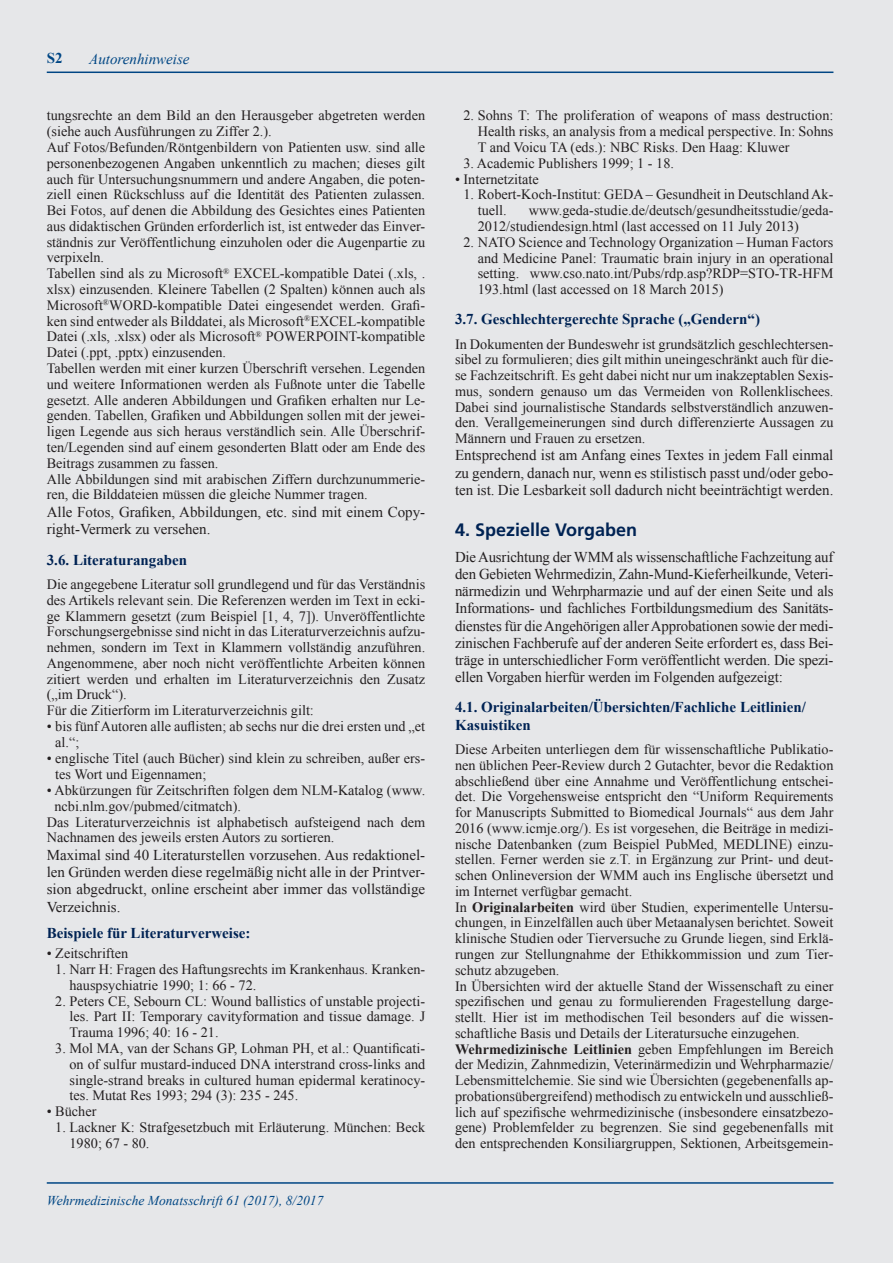
<style>
.page{position:relative;width:893px;height:1263px;background:#e6e7e9}
.page>*{position:absolute;margin:0;border:0;box-sizing:border-box;transform-origin:0 0}
.t1{font:700 18px "Frutiger";color:#002354}
.t2{font:15px/17.2px "Times New Roman";color:#231f20;text-align:justify}
.t3{font:700 15px/17.2px "Times New Roman";color:#002354}
.t4{font:italic 15px "Times New Roman";color:#004684}
.t5{font:700 15px "Times New Roman";color:#004684}
.t6{font:14.25px/15.8px "Times New Roman";color:#231f20}
.t7{font:italic 13.5px "Times New Roman";color:#004684}
.s1{font-weight:700}
</style>
<div class="page">
<hr style="left:47px;top:1182px;width:786px;height:2px;background:#004684">
<hr style="left:47px;top:72px;width:786px;height:1px;background:#004684">
<p class="t5" style="left:47px;top:48px;width:17px">S2</p>
<p class="t4" style="left:89px;top:48px;width:102px">Autorenhinweise</p>
<p class="t6" style="left:47px;top:108px;width:380px">tungsrechte an dem Bild an den Herausgeber abgetreten werden (siehe auch Ausführungen zu Ziffer 2.).<br>Auf Fotos/Befunden/Röntgenbildern von Patienten usw. sind alle personenbezogenen Angaben unkenntlich zu machen; dieses gilt auch für Untersuchungsnummern und andere Angaben, die poten&shy;ziell einen Rückschluss auf die Identität des Patienten zulassen.<br>Bei Fotos, auf denen die Abbildung des Gesichtes eines Patienten aus didaktischen Gründen erforderlich ist, ist entweder das Einver&shy;ständnis zur Veröffentlichung einzuholen oder die Augenpartie zu verpixeln.<br>Tabellen sind als zu Microsoft<sup>®</sup> EXCEL-kompatible Datei (.xls, . xlsx) einzusenden. Kleinere Tabellen (2 Spalten) können auch als Microsoft<sup>®</sup>WORD-kompatible Datei eingesendet werden. Grafi&shy;ken sind entweder als Bilddatei, als Microsoft<sup>®</sup>EXCEL-kompatible Datei (.xls, .xlsx) oder als Microsoft<sup>®</sup> POWERPOINT-kompatible Datei (.ppt, .pptx) einzusenden.<br>Tabellen werden mit einer kurzen Überschrift versehen. Legenden und weitere Informationen werden als Fußnote unter die Tabelle gesetzt. Alle anderen Abbildungen und Grafiken erhalten nur Le&shy;genden. Tabellen, Grafiken und Abbildungen sollen mit der jewei&shy;ligen Legende aus sich heraus verständlich sein. Alle Überschrif&shy;ten/Legenden sind auf einem gesonderten Blatt oder am Ende des Beitrags zusammen zu fassen.<br>Alle Abbildungen sind mit arabischen Ziffern durchzunummerie&shy;ren, die Bilddateien müssen die gleiche Nummer tragen.</p>
<p class="t2" style="left:47px;top:503px;width:380px">Alle Fotos, Grafiken, Abbildungen, etc. sind mit einem Copy&shy;right-Vermerk zu versehen.</p>
<p class="t3" style="left:47px;top:550px;width:142px">3.6. Literaturangaben</p>
<p class="t6" style="left:47px;top:576px;width:380px">Die angegebene Literatur soll grundlegend und für das Verständnis des Artikels relevant sein. Die Referenzen werden im Text in ecki&shy;ge Klammern gesetzt (zum Beispiel [1, 4, 7]). Unveröffentlichte Forschungsergebnisse sind nicht in das Literaturverzeichnis aufzu&shy;nehmen, sondern im Text in Klammern vollständig anzuführen.<br>Angenommene, aber noch nicht veröffentlichte Arbeiten können zitiert werden und erhalten im Literaturverzeichnis den Zusatz („im Druck“).<br>Für die Zitierform im Literaturverzeichnis gilt:</p>
<p class="t6" style="left:55px;top:718px;width:371px;text-indent:-9px">• bis fünf Autoren alle auflisten; ab sechs nur die drei ersten und „et al.“;</p>
<p class="t6" style="left:55px;top:750px;width:371px;text-indent:-9px">• englische Titel (auch Bücher) sind klein zu schreiben, außer ers&shy;tes Wort und Eigennamen;</p>
<p class="t6" style="left:47px;top:782px;width:380px">• Abkürzungen für Zeitschriften folgen dem NLM-Katalog (www.</p>
<p class="t6" style="left:55px;top:798px;width:188px">ncbi.nlm.gov/pubmed/citmatch).</p>
<p class="t6" style="left:47px;top:814px;width:380px">Das Literaturverzeichnis ist alphabetisch aufsteigend nach dem</p>
<p class="t6" style="left:47px;top:829px;width:289px">Nachnamen des jeweils ersten Autors zu sortieren.</p>
<p class="t2" style="left:47px;top:846px;width:380px">Maximal sind 40 Literaturstellen vorzusehen. Aus redaktionel&shy;len Gründen werden diese regelmäßig nicht alle in der Printver&shy;sion abgedruckt, online erscheint aber immer das vollständige Verzeichnis.</p>
<p class="t3" style="left:47px;top:923px;width:205px">Beispiele für Literaturverweise:</p>
<p class="t6" style="left:47px;top:945px;width:83px">• Zeitschriften</p>
<p class="t6" style="left:70px;top:961px;width:357px;text-indent:-14px">1. Narr H: Fragen des Haftungsrechts im Krankenhaus. Kranken&shy;hauspsychiatrie 1990; 1: 66 - 72.</p>
<p class="t6" style="left:70px;top:993px;width:357px;text-align:justify;text-indent:-14px">2. Peters CE, Sebourn CL: Wound ballistics of unstable projecti&shy;les. Part II: Temporary cavityformation and tissue damage. J Trauma 1996; 40: 16 - 21.</p>
<p class="t6" style="left:70px;top:1040px;width:357px;text-align:justify;text-indent:-14px">3. Mol MA, van der Schans GP, Lohman PH, et al.: Quantificati&shy;on of sulfur mustard-induced DNA interstrand cross-links and single-strand breaks in cultured human epidermal keratinocy&shy;tes. Mutat Res 1993; 294 (3): 235 - 245.</p>
<p class="t6" style="left:47px;top:1103px;width:51px">• Bücher</p>
<p class="t6" style="left:70px;top:1119px;width:357px;text-indent:-14px">1. Lackner K: Strafgesetzbuch mit Erläuterung. München: Beck<br>1980; 67 - 80.</p>
<p class="t7" style="left:47px;top:1191px;width:278px">Wehrmedizinische Monatsschrift 61 (2017), 8/2017</p>
<p class="t6" style="left:478px;top:108px;width:357px;text-align:justify;text-indent:-14px">2. Sohns T: The proliferation of weapons of mass destruction:<br>Health risks, an analysis from a medical perspective. In: Sohns T and Voicu TA (eds.): NBC Risks. Den Haag: Kluwer</p>
<p class="t6" style="left:463px;top:155px;width:212px">3. Academic Publishers 1999; 1 - 18.</p>
<p class="t6" style="left:455px;top:171px;width:85px">• Internetzitate</p>
<p class="t6" style="left:478px;top:187px;width:357px;text-indent:-14px">1. Robert-Koch-Institut: GEDA – Gesundheit in Deutschland Ak&shy;tuell.</p>
<p class="t6" style="left:478px;top:202px;width:357px;text-indent:51px">www.geda-studie.de/deutsch/gesundheitsstudie/geda-<br>2012/studiendesign.html (last accessed on 11 July 2013)</p>
<p class="t6" style="left:478px;top:234px;width:357px;text-align:justify;text-indent:-14px">2. NATO Science and Technology Organization – Human Factors and Medicine Panel: Traumatic brain injury in an operational setting. www.cso.nato.int/Pubs/rdp.asp?RDP=STO-TR-HFM 193.html (last accessed on 18 March 2015)</p>
<p class="t3" style="left:455px;top:310px;width:307px">3.7. Geschlechtergerechte Sprache („Gendern“)</p>
<p class="t6" style="left:455px;top:336px;width:380px;text-align:justify">In Dokumenten der Bundeswehr ist grundsätzlich geschlechtersen&shy;sibel zu formulieren; dies gilt mithin uneingeschränkt auch für die&shy;se Fachzeitschrift. Es geht dabei nicht nur um inakzeptablen Sexis&shy;mus, sondern genauso um das Vermeiden von Rollenklischees.<br>Dabei sind journalistische Standards selbstverständlich anzuwen&shy;den. Verallgemeinerungen sind durch differenzierte Aussagen zu Männern und Frauen zu ersetzen.</p>
<p class="t2" style="left:455px;top:446px;width:380px">Entsprechend ist am Anfang eines Textes in jedem Fall einmal zu gendern, danach nur, wenn es stilistisch passt und/oder gebo&shy;ten ist. Die Lesbarkeit soll dadurch nicht beeinträchtigt werden.</p>
<p class="t1" style="left:455px;top:519px;width:184px">4. Spezielle Vorgaben</p>
<p class="t2" style="left:455px;top:548px;width:380px">Die Ausrichtung der WMM als wissenschaftliche Fachzeitung auf den Gebieten Wehrmedizin, Zahn-Mund-Kieferheilkunde, Veteri&shy;närmedizin und Wehrpharmazie und auf der einen Seite und als Informations- und fachliches Fortbildungsmedium des Sanitäts&shy;dienstes für die Angehörigen aller Approbationen sowie der medi&shy;zinischen Fachberufe auf der anderen Seite erfordert es, dass Bei&shy;träge in unterschiedlicher Form veröffentlicht werden. Die spezi&shy;ellen Vorgaben hierfür werden im Folgenden aufgezeigt:</p>
<p class="t3" style="left:455px;top:698px;width:352px">4.1. Originalarbeiten/Übersichten/Fachliche Leitlinien/<br>Kasuistiken</p>
<p class="t6" style="left:455px;top:741px;width:380px">Diese Arbeiten unterliegen dem für wissenschaftliche Publikatio&shy;nen üblichen Peer-Review durch 2 Gutachter, bevor die Redaktion abschließend über eine Annahme und Veröffentlichung entschei&shy;det. Die Vorgehensweise entspricht den “Uniform Requirements for Manuscripts Submitted to Biomedical Journals“ aus dem Jahr 2016 (www.icmje.org/). Es ist vorgesehen, die Beiträge in medizi&shy;nische Datenbanken (zum Beispiel PubMed, MEDLINE) einzu&shy;stellen. Ferner werden sie z.T. in Ergänzung zur Print- und deut&shy;schen Onlineversion der WMM auch ins Englische übersetzt und im Internet verfügbar gemacht.<br>In <span class="s1">Originalarbeiten</span> wird über Studien, experimentelle Untersu&shy;chungen, in Einzelfällen auch über Metaanalysen berichtet. Soweit klinische Studien oder Tierversuche zu Grunde liegen, sind Erklä&shy;rungen zur Stellungnahme der Ethikkommission und zum Tier&shy;schutz abzugeben.<br>In Übersichten wird der aktuelle Stand der Wissenschaft zu einer spezifischen und genau zu formulierenden Fragestellung darge&shy;stellt. Hier ist im methodischen Teil besonders auf die wissen&shy;schaftliche Basis und Details der Literatursuche einzugehen.<br><span class="s1">Wehrmedizinische Leitlinien</span> geben Empfehlungen im Bereich der Medizin, Zahnmedizin, Veterinärmedizin und Wehrpharmazie/ Lebensmittelchemie. Sie sind wie Übersichten (gegebenenfalls ap&shy;probationsübergreifend) methodisch zu entwickeln und ausschließ&shy;lich auf spezifische wehrmedizinische (insbesondere einsatzbezo&shy;gene) Problemfelder zu begrenzen. Sie sind gegebenenfalls mit den entsprechenden Konsiliargruppen, Sektionen, Arbeitsgemein-</p>
</div>
